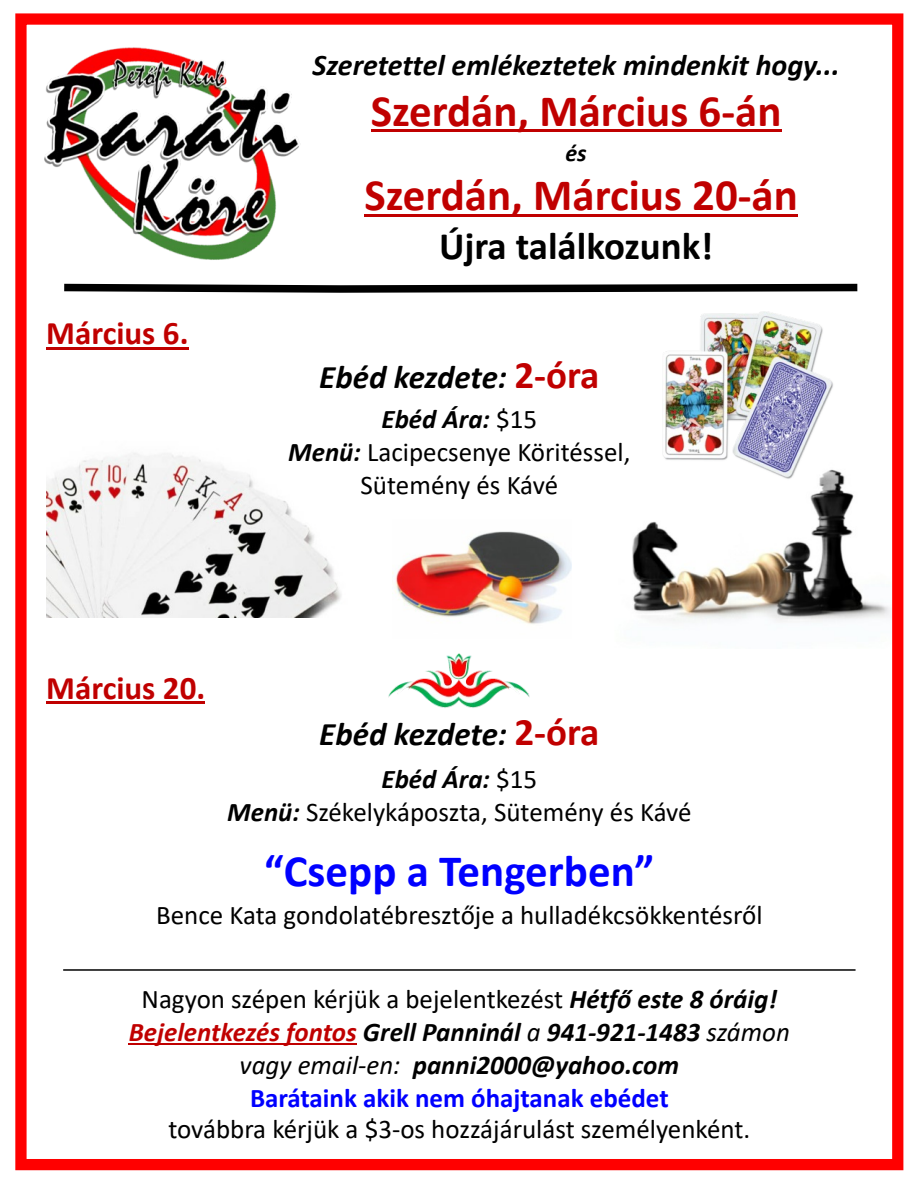
<style>
.page{position:relative;width:918px;height:1188px;background:#fff}
.page>*{position:absolute;margin:0;border:0;box-sizing:border-box;transform-origin:0 0}
.t1{font:700 45px "Calibri";color:#c00000}
.t2{font:700 45px "Calibri";color:#00f}
.t3{font:700 39px "Calibri";color:#000}
.t4{font:italic 700 33px "Calibri";letter-spacing:-.01em;color:#000}
.t5{font:700 33px "Calibri";color:#c00000}
.t6{font:italic 700 30px "Calibri";color:#000}
.t7{font:27px/33px "Calibri";color:#000;text-align:center}
.t8{font:italic 700 27px/33px "Calibri";color:#000;text-align:center}
.t9{font:italic 700 24px "Calibri";color:#000}
.s1{font-style:normal;font-size:39px;color:#c00000}
.s2{font-weight:700;font-style:italic}
.s3{font-weight:400;font-style:normal}
.s4{color:#c00000}
.s5{font-weight:400}
.s6{font-style:normal;color:#00f}
</style>
<div class="page">
<img style="left:632px;top:470px;width:259px;height:151px">
<img style="left:46px;top:453px;width:295px;height:165px">
<hr style="left:46px;top:347px;width:142px;height:2px;background:#c00000">
<hr style="left:46px;top:702px;width:159px;height:2px;background:#c00000">
<hr style="left:129px;top:1043px;width:228px;height:2px;background:#c00000">
<div style="left:15px;top:13px;width:888px;height:1157px;border:11px solid #f00"></div>
<svg style="left:322px;top:283px;width:536px;height:10px"></svg>
<hr style="left:371px;top:129px;width:410px;height:3px;background:#c00000">
<hr style="left:365px;top:214px;width:433px;height:3px;background:#c00000">
<hr style="left:63px;top:969px;width:793px;height:2px;background:#000">
<img style="left:25px;top:13px;width:297px;height:285px">
<img style="left:395px;top:531px;width:177px;height:93px">
<img style="left:660px;top:311px;width:175px;height:170px">
<img style="left:388px;top:654px;width:142px;height:54px">
<p class="t5" style="left:46px;top:320px;width:144px">Március 6.</p>
<p class="t5" style="left:46px;top:674px;width:160px">Március 20.</p>
<p class="t6" style="left:312px;top:52px;width:529px">Szeretettel emlékeztetek mindenkit hogy...</p>
<h1 class="t1" style="left:371px;top:92px;width:412px">Szerdán, Március 6-án</h1>
<p class="t9" style="left:566px;top:143px;width:23px">és</p>
<h1 class="t1" style="left:365px;top:176px;width:435px">Szerdán, Március 20-án</h1>
<h2 class="t3" style="left:439px;top:230px;width:275px">Újra találkozunk!</h2>
<p class="t4" style="left:319px;top:363px;width:282px">Ebéd kezdete: <span class="s1">2-óra</span></p>
<p class="t7" style="left:288px;top:405px;width:344px"><span class="s2">Ebéd Ára:</span> $15<br><span class="s2">Menü:</span> Lacipecsenye Köritéssel,<br>Sütemény és Kávé</p>
<p class="t4" style="left:319px;top:720px;width:282px">Ebéd kezdete: <span class="s1">2-óra</span></p>
<p class="t7" style="left:227px;top:765px;width:466px"><span class="s2">Ebéd Ára:</span> $15<br><span class="s2">Menü:</span> Székelykáposzta, Sütemény és Kávé</p>
<h1 class="t2" style="left:264px;top:852px;width:392px">“Csepp a Tengerben”</h1>
<p class="t7" style="left:156px;top:901px;width:608px">Bence Kata gondolatébresztője a hulladékcsökkentésről</p>
<p class="t8" style="left:129px;top:985px;width:663px"><span class="s3">Nagyon szépen kérjük a bejelentkezést</span> Hétfő este 8 óráig!<br><span class="s4">Bejelentkezés fontos</span> Grell Panninál <span class="s5">a</span> 941-921-1483 <span class="s5">számon vagy email-en:</span> panni2000@yahoo.com<br><span class="s6">Barátaink akik nem óhajtanak ebédet</span></p>
<p class="t7" style="left:168px;top:1115px;width:583px">továbbra kérjük a $3-os hozzájárulást személyenként.</p>
</div>
